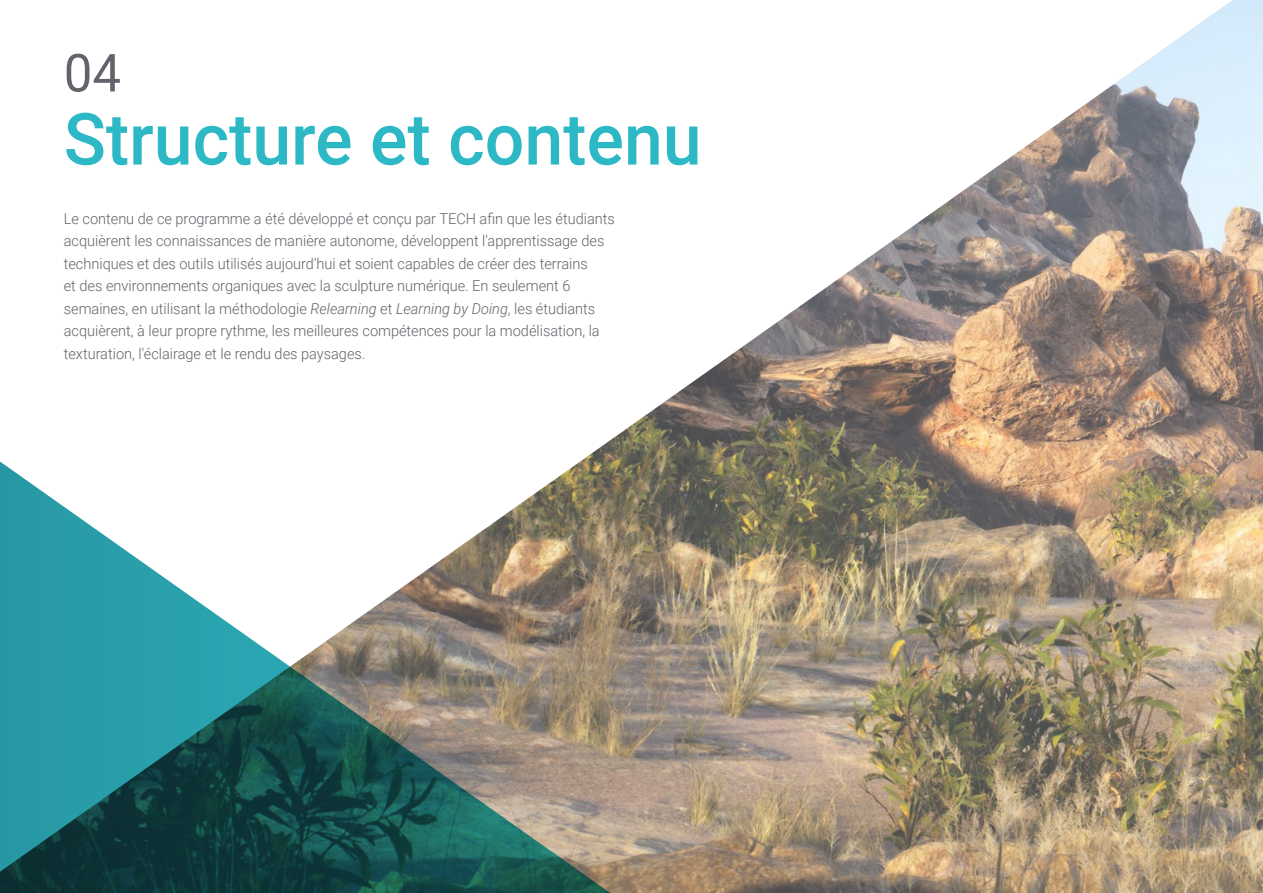
<style>
.page{position:relative;width:1263px;height:893px;background:#fff}
.page>*{position:absolute;margin:0;border:0;box-sizing:border-box;transform-origin:0 0}
.t1{font:500 72px "Roboto";color:#2db8c5}
.t2{font:52.5px "Roboto";color:#61646a}
.t3{font:300 15px/22.5px "Roboto";color:#61646a}
.s1{font-style:italic}
</style>
<div class="page">
<img style="left:602px;top:0;width:661px;height:893px">
<svg style="left:0;top:446px;width:640px;height:447px"></svg>
<h2 class="t2" style="left:64px;top:36px;width:59px">04</h2>
<h1 class="t1" style="left:64px;top:89px;width:639px">Structure et contenu</h1>
<p class="t3" style="left:64px;top:207px;width:553px">Le contenu de ce programme a été développé et conçu par TECH afin que les étudiants acquièrent les connaissances de manière autonome, développent l'apprentissage des techniques et des outils utilisés aujourd'hui et soient capables de créer des terrains<br>et des environnements organiques avec la sculpture numérique. En seulement 6 semaines, en utilisant la méthodologie <span class="s1">Relearning</span> et <span class="s1">Learning by Doing</span>, les étudiants acquièrent, à leur propre rythme, les meilleures compétences pour la modélisation, la texturation, l'éclairage et le rendu des paysages.</p>
</div>
